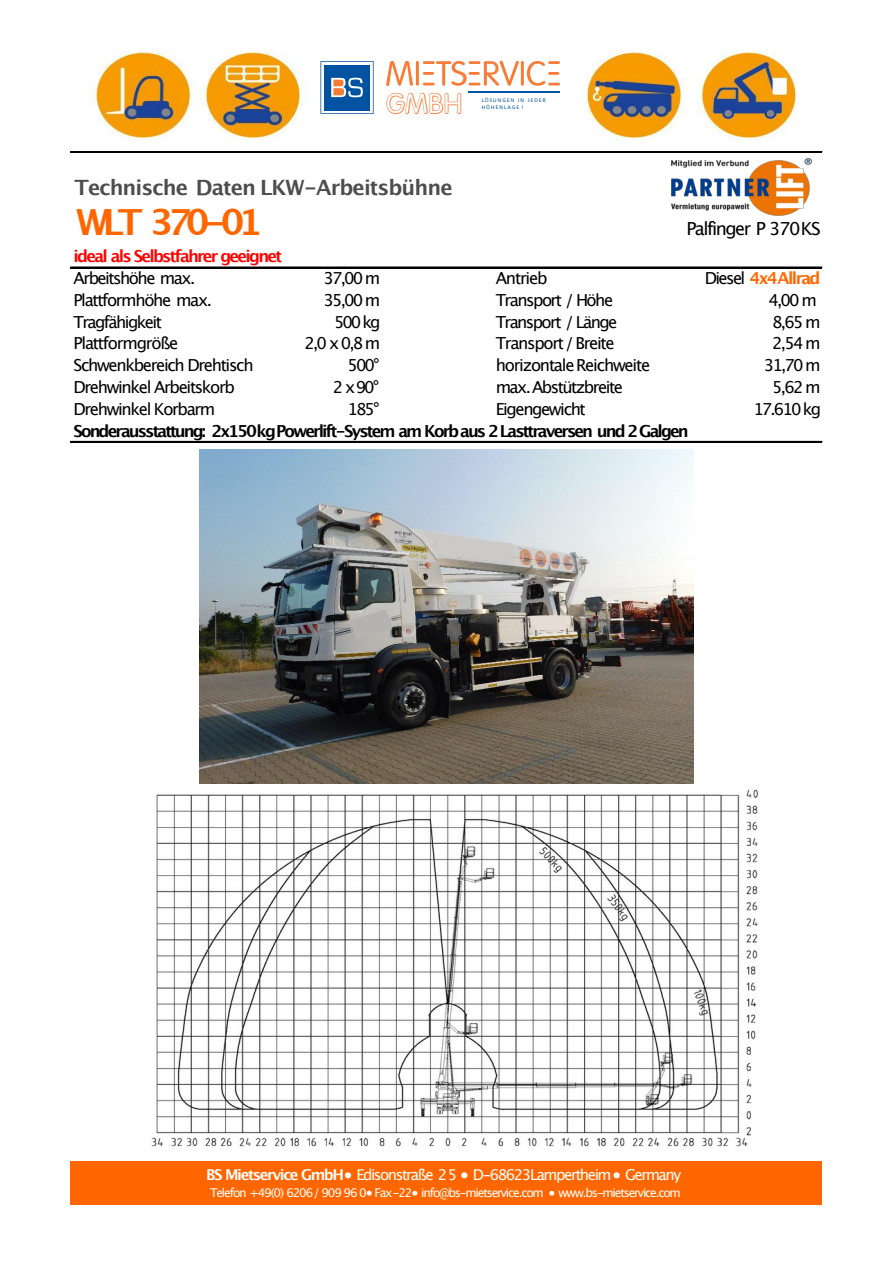
<style>
.page{position:relative;width:894px;height:1264px;background:#fff}
.page>*{position:absolute;margin:0;border:0;box-sizing:border-box;transform-origin:0 0}
.t1{font:700 36px "Lucida Grande";letter-spacing:-.165em;color:#f60}
.t2{font:27.15px "VAG Rounded Lt Normal";color:#fff}
.t3{font:700 21px "Lucida Grande";letter-spacing:-.045em;color:#4d4d4d}
.t4{font:18px "Lucida Grande";letter-spacing:-.085em;color:#000}
.t5{font:16.5px "Lucida Grande";letter-spacing:-.08em;color:#000}
.t6{font:700 16.5px "Lucida Grande";letter-spacing:-.115em;color:#000}
.t7{font:700 16.5px "Lucida Grande";letter-spacing:-.105em;color:#f00}
.t8{font:700 16.5px "Lucida Grande";letter-spacing:-.1em;color:#f60}
.t9{font:15px "Lucida Grande";letter-spacing:-.095em;color:#fff}
.t10{font:12px "Lucida Grande";letter-spacing:-.1em;color:#fff}
.t11{font:4.95px/7.2px "Frutiger BSK";letter-spacing:.24em;color:#0053a0}
.s1{font-weight:400;color:#000}
.s2{font-weight:700}
</style>
<div class="page">
<hr style="left:71px;top:151px;width:750px;height:2px;background:#000">
<div style="left:71px;top:1161px;width:750px;height:43px;background:#f60"></div>
<hr style="left:71px;top:267px;width:750px;height:1px;background:#000">
<hr style="left:71px;top:441px;width:750px;height:2px;background:#000">
<img style="left:671px;top:158px;width:140px;height:57px">
<img style="left:90px;top:51px;width:707px;height:91px">
<img style="left:151px;top:789px;width:607px;height:358px">
<img style="left:200px;top:449px;width:493px;height:334px">
<div style="left:286px;top:627px;width:12px;height:6px;background:#818a8f"></div>
<div style="left:312px;top:33px;width:270px;height:108px;background:#fff"></div>
<svg style="left:320px;top:61px;width:53px;height:53px"></svg>
<hr style="left:416px;top:61px;width:3px;height:25px;background:#f87c37;border-radius:2px">
<svg style="left:386px;top:61px;width:27px;height:25px"></svg>
<svg style="left:423px;top:61px;width:137px;height:25px"></svg>
<svg style="left:386px;top:93px;width:75px;height:21px"></svg>
<hr style="left:468px;top:92px;width:91px;height:1px;background:#0053a0">
<svg style="left:349px;top:609px;width:43px;height:31px"></svg>
<div style="left:407px;top:593px;width:6px;height:30px;background:#c5c4bf"></div>
<svg style="left:403px;top:569px;width:10px;height:30px"></svg>
<svg style="left:434px;top:535px;width:78px;height:28px;background:#c8c8c5"></svg>
<div style="left:536px;top:616px;width:30px;height:14px;background:#e5dcd3"></div>
<h2 class="t2" style="left:386px;top:92px;width:77px">GMBH</h2>
<p class="t11" style="left:481px;top:97px;width:66px">LÖSUNGEN IN JEDER<br>HÖHENLAGE !</p>
<p class="t3" style="left:74px;top:178px;width:379px">Technische Daten LKW-Arbeitsbühne</p>
<h1 class="t1" style="left:76px;top:206px;width:188px">WLT 370-01</h1>
<p class="t4" style="left:686px;top:220px;width:136px">Palfinger P 370KS</p>
<p class="t7" style="left:73px;top:249px;width:210px">ideal als Selbstfahrer geeignet</p>
<p class="t5" style="left:73px;top:271px;width:123px">Arbeitshöhe max.</p>
<p class="t5" style="left:323px;top:271px;width:58px">37,00 m</p>
<p class="t5" style="left:495px;top:271px;width:53px">Antrieb</p>
<p class="t8" style="left:704px;top:271px;width:117px"><span class="s1">Diesel</span> 4x4Allrad</p>
<p class="t5" style="left:73px;top:293px;width:140px">Plattformhöhe max.</p>
<p class="t5" style="left:323px;top:293px;width:58px">35,00 m</p>
<p class="t5" style="left:495px;top:293px;width:119px">Transport / Höhe</p>
<p class="t5" style="left:768px;top:293px;width:50px">4,00 m</p>
<p class="t5" style="left:73px;top:315px;width:90px">Tragfähigkeit</p>
<p class="t5" style="left:334px;top:315px;width:48px">500 kg</p>
<p class="t5" style="left:495px;top:315px;width:123px">Transport / Länge</p>
<p class="t5" style="left:772px;top:315px;width:50px">8,65 m</p>
<p class="t5" style="left:73px;top:336px;width:106px">Plattformgröße</p>
<p class="t5" style="left:304px;top:336px;width:77px">2,0 x 0,8 m</p>
<p class="t5" style="left:495px;top:336px;width:120px">Transport/ Breite</p>
<p class="t5" style="left:772px;top:336px;width:50px">2,54 m</p>
<p class="t5" style="left:73px;top:358px;width:181px">Schwenkbereich Drehtisch</p>
<p class="t5" style="left:347px;top:358px;width:34px">500°</p>
<p class="t5" style="left:495px;top:358px;width:156px">horizontale Reichweite</p>
<p class="t5" style="left:763px;top:358px;width:58px">31,70 m</p>
<p class="t5" style="left:73px;top:380px;width:163px">Drehwinkel Arbeitskorb</p>
<p class="t5" style="left:333px;top:380px;width:48px">2x90°</p>
<p class="t5" style="left:495px;top:380px;width:129px">max.Abstützbreite</p>
<p class="t5" style="left:772px;top:380px;width:50px">5,62 m</p>
<p class="t5" style="left:73px;top:402px;width:143px">Drehwinkel Korbarm</p>
<p class="t5" style="left:347px;top:402px;width:34px">185°</p>
<p class="t5" style="left:495px;top:402px;width:92px">Eigengewicht</p>
<p class="t5" style="left:753px;top:402px;width:69px">17.610 kg</p>
<p class="t6" style="left:73px;top:423px;width:616px">Sonderausstattung: 2x150kgPowerlift-System am Korb aus 2Lasttraversen und 2 Galgen</p>
<p class="t9" style="left:206px;top:1168px;width:476px"><span class="s2">BS Mietservice GmbH</span>● Edisonstraße 25 ● D-68623Lampertheim ● Germany</p>
<p class="t10" style="left:210px;top:1187px;width:472px">Telefon +49(0) 6206/ 909 96 0● Fax-22● info@bs-mietservice.com ● www.bs-mietservice.com</p>
</div>
